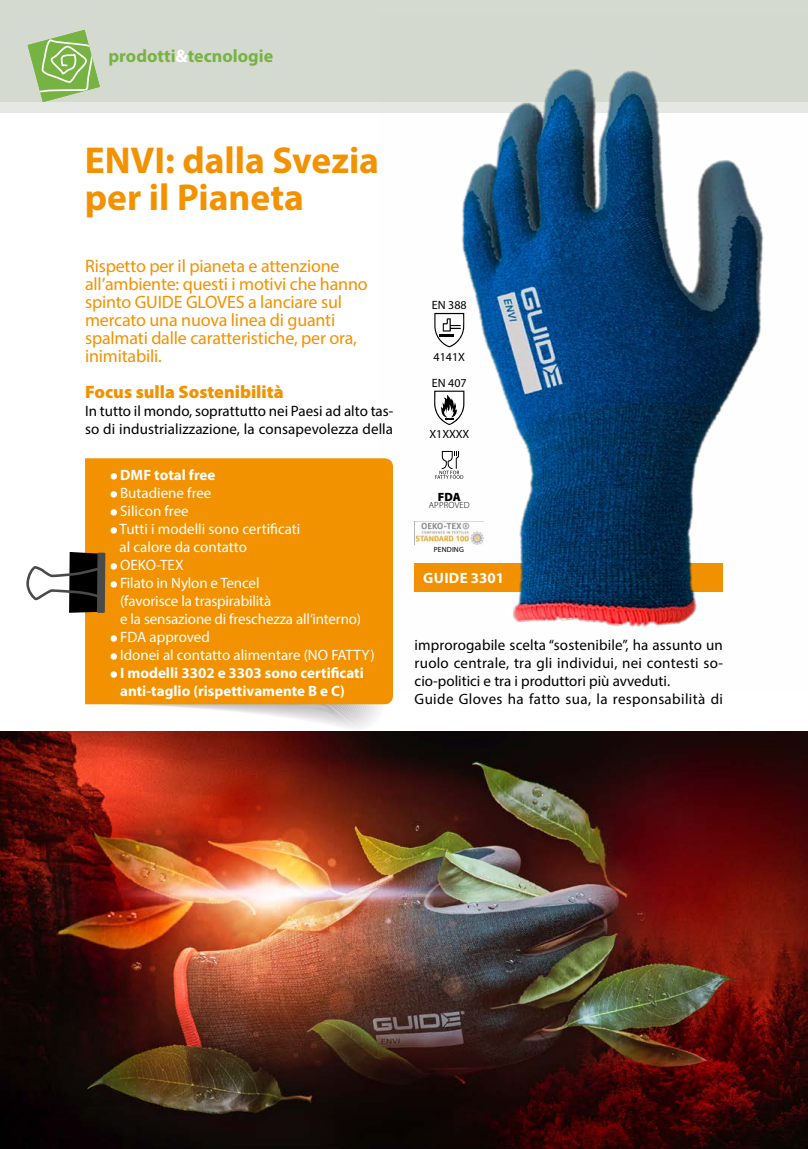
<style>
.page{position:relative;width:808px;height:1149px;background:#fff}
.page>*{position:absolute;margin:0;border:0;box-sizing:border-box;transform-origin:0 0}
.t1{font:700 37.5px/37.5px "Myriad Pro";color:#f39200}
.t2{font:18px/18px "Myriad Pro";letter-spacing:-.01em;color:#f39200}
.t3{font:900 18px "Myriad Pro";color:#f39200}
.t4{font:700 18px "Myriad Pro";color:#77b342}
.t5{font:15px/18px "Myriad Pro";letter-spacing:.005em;color:#000}
.t6{font:15px/18px "Myriad Pro";letter-spacing:-.005em;color:#fff}
.t7{font:700 15px/18px "Myriad Pro";color:#fff}
.t8{font:700 15px "Myriad Pro";letter-spacing:.02em;color:#fff}
.t9{font:12px/26px "Myriad Pro";color:#000}
.t10{font:900 12px "Myriad Pro";color:#000}
.t11{font:300 9px "Myriad Pro";letter-spacing:.02em;color:#000}
.t12{font:7.5px "Myriad Pro";letter-spacing:.02em;color:#000}
.s1{color:#fff}
</style>
<div class="page">
<div style="left:0;top:0;width:808px;height:102px;background:#d5dad0"></div>
<svg style="left:28px;top:30px;width:72px;height:72px"></svg>
<div style="left:0;top:102px;width:808px;height:11px;background:#e6e9e3"></div>
<img style="left:0;top:731px;width:808px;height:417px">
<img style="left:414px;top:69px;width:350px;height:558px">
<img style="left:415px;top:521px;width:69px;height:23px">
<svg style="left:434px;top:313px;width:30px;height:34px"></svg>
<svg style="left:434px;top:390px;width:30px;height:35px"></svg>
<svg style="left:435px;top:451px;width:28px;height:27px"></svg>
<div style="left:85px;top:458px;width:308px;height:246px;background:#f39200"></div>
<svg style="left:111px;top:473px;width:6px;height:6px"></svg>
<svg style="left:111px;top:491px;width:6px;height:6px"></svg>
<svg style="left:111px;top:509px;width:6px;height:6px"></svg>
<svg style="left:111px;top:527px;width:6px;height:6px"></svg>
<svg style="left:111px;top:563px;width:6px;height:6px"></svg>
<svg style="left:111px;top:581px;width:6px;height:6px"></svg>
<svg style="left:111px;top:635px;width:6px;height:6px"></svg>
<svg style="left:111px;top:653px;width:6px;height:6px"></svg>
<svg style="left:106px;top:670px;width:283px;height:58px"></svg>
<svg style="left:26px;top:551px;width:79px;height:61px"></svg>
<p class="t4" style="left:108px;top:44px;width:166px">prodotti<span class="s1">&amp;</span>tecnologie</p>
<h1 class="t1" style="left:85px;top:140px;width:296px">ENVI: dalla Svezia per il Pianeta</h1>
<p class="t2" style="left:85px;top:257px;width:284px">Rispetto per il pianeta e attenzione all’ambiente: questi i motivi che hanno spinto GUIDE GLOVES a lanciare sul mercato una nuova linea di guanti spalmati dalle caratteristiche, per ora, inimitabili.</p>
<p class="t3" style="left:85px;top:380px;width:200px">Focus sulla Sostenibilità</p>
<p class="t5" style="left:85px;top:402px;width:310px">In tutto il mondo, soprattutto nei Paesi ad alto tas&shy;so di industrializzazione, la consapevolezza della</p>
<p class="t7" style="left:120px;top:465px;width:97px">DMF total free</p>
<p class="t6" style="left:120px;top:483px;width:257px">Butadiene free<br>Silicon free<br>Tutti i modelli sono certificati<br>al calore da contatto<br>OEKO-TEX<br>Filato in Nylon e Tencel<br>(favorisce la traspirabilità<br>e la sensazione di freschezza all’interno)<br>FDA approved<br>Idonei al contatto alimentare (NO FATTY)</p>
<p class="t7" style="left:120px;top:663px;width:245px">I modelli 3302 e 3303 sono certificati anti-taglio (rispettivamente B e C)</p>
<p class="t9" style="left:432px;top:291px;width:36px">EN 388</p>
<p class="t9" style="left:432px;top:343px;width:36px">4141X<br>EN 407</p>
<p class="t9" style="left:429px;top:421px;width:41px">X1XXXX</p>
<p class="t10" style="left:438px;top:488px;width:24px">FDA</p>
<p class="t11" style="left:429px;top:499px;width:42px">APPROVED</p>
<p class="t12" style="left:434px;top:545px;width:32px">PENDING</p>
<p class="t8" style="left:423px;top:568px;width:82px">GUIDE 3301</p>
<p class="t5" style="left:415px;top:636px;width:310px">improrogabile scelta “sostenibile”, ha assunto un ruolo centrale, tra gli individui, nei contesti so&shy;cio-politici e tra i produttori più avveduti.<br>Guide Gloves ha fatto sua, la responsabilità di</p>
</div>
